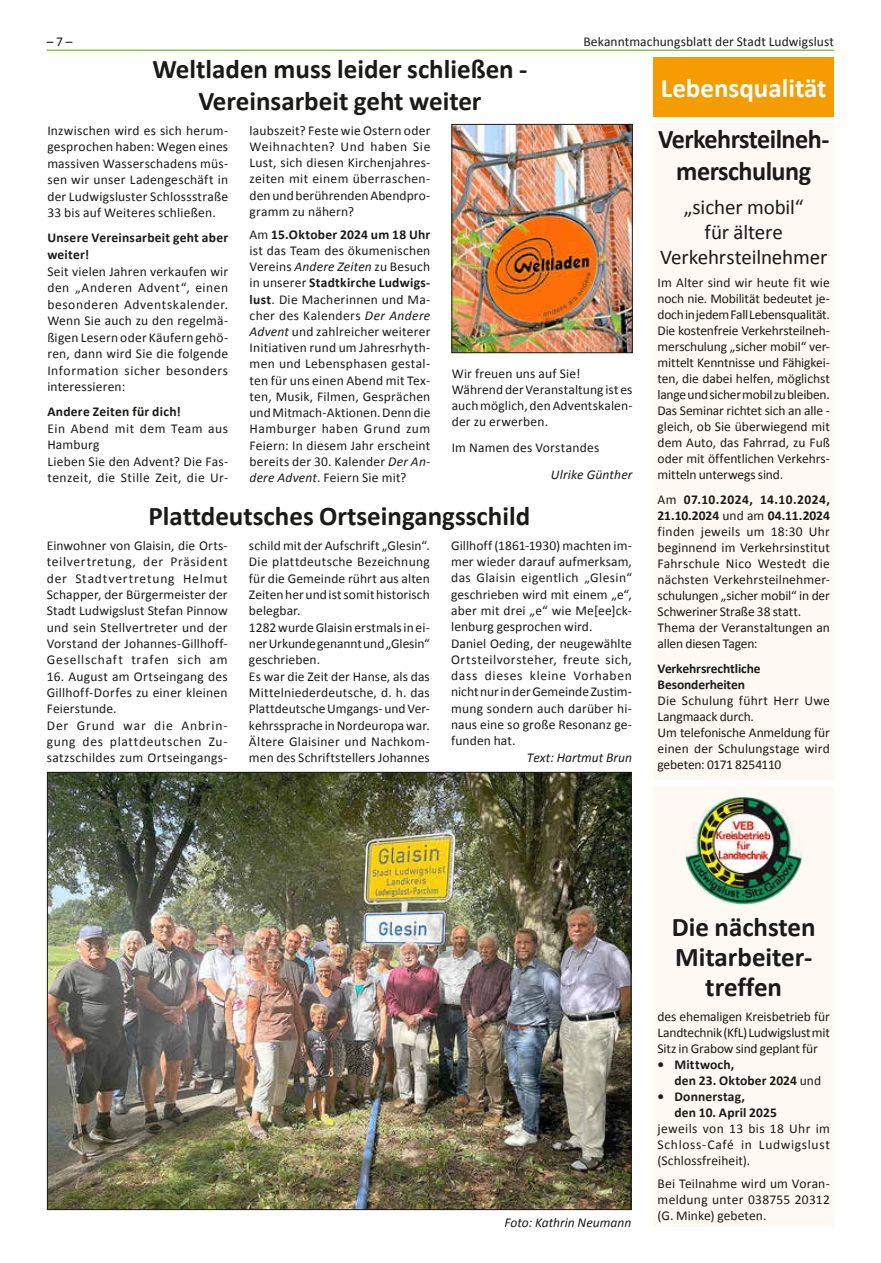
<style>
.page{position:relative;width:881px;height:1263px;background:#fff}
.page>*{position:absolute;margin:0;border:0;box-sizing:border-box;transform-origin:0 0}
.t1{font:700 27px/30px "Calibri";color:#1a1a18;text-align:center}
.t2{font:700 27px/32.4px "Calibri";letter-spacing:-.02em;color:#1a1a18;text-align:center}
.t3{font:700 27px "Calibri";color:#fff}
.t4{font:21px/25.2px "Calibri";letter-spacing:-.01em;color:#1a1a18;text-align:center}
.t5{font:13.5px/16.2px "Calibri";letter-spacing:.01em;color:#1a1a18;text-align:justify}
.t6{font:700 13.5px/16px "Calibri";letter-spacing:.01em;color:#1a1a18}
.t7{font:13.5px/16.5px "Calibri";letter-spacing:.035em;color:#1a1a18}
.t8{font:italic 13.5px "Calibri";color:#1a1a18}
.t9{font:700 13.5px/16px "Calibri";letter-spacing:-.01em;color:#1a1a18}
.s1{font-weight:700}
.s2{font-style:italic}
.s3{font-weight:400}
</style>
<div class="page">
<hr style="left:47px;top:50px;width:786px;height:1px;background:#75b828">
<img style="left:49px;top:774px;width:580px;height:434px">
<div style="left:653px;top:123px;width:180px;height:1104px;background:#fef9f2"></div>
<div style="left:653px;top:57px;width:180px;height:60px;background:#f59c00"></div>
<img style="left:453px;top:126px;width:177px;height:225px">
<div style="left:451px;top:124px;width:181px;height:229px;border:1px solid #1a1a18"></div>
<div style="left:648px;top:780px;width:196px;height:6px;background:#fff"></div>
<img style="left:685px;top:797px;width:116px;height:108px">
<p class="t5" style="left:47px;top:34px;width:27px">– 7 –</p>
<p class="t5" style="left:583px;top:34px;width:252px">Bekanntmachungsblatt der Stadt Ludwigslust</p>
<h1 class="t1" style="left:152px;top:52px;width:376px;line-height:32.4px">Weltladen muss leider schließen -<br>Vereinsarbeit geht weiter</h1>
<p class="t5" style="left:47px;top:122px;width:182px">Inzwischen wird es sich herum&shy;gesprochen haben: Wegen eines massiven Wasserschadens müs&shy;sen wir unser Ladengeschäft in der Ludwigsluster Schlossstraße 33 bis auf Weiteres schließen.</p>
<p class="t6" style="left:47px;top:230px;width:182px;line-height:16.8px">Unsere Vereinsarbeit geht aber weiter!</p>
<p class="t5" style="left:47px;top:263px;width:182px">Seit vielen Jahren verkaufen wir den „Anderen Advent“, einen besonderen Adventskalender.<br>Wenn Sie auch zu den regelmä&shy;ßigen Lesern oder Käufern gehö&shy;ren, dann wird Sie die folgende Information sicher besonders interessieren:</p>
<p class="t6" style="left:47px;top:404px;width:135px">Andere Zeiten für dich!</p>
<p class="t7" style="left:47px;top:420px;width:182px">Ein Abend mit dem Team aus<br>Hamburg<br>Lieben Sie den Advent? Die Fas&shy;tenzeit, die Stille Zeit, die Ur-</p>
<p class="t5" style="left:249px;top:122px;width:182px">laubszeit? Feste wie Ostern oder Weihnachten? Und haben Sie Lust, sich diesen Kirchenjahres&shy;zeiten mit einem überraschen&shy;den und berührenden Abendpro&shy;gramm zu nähern?</p>
<p class="t5" style="left:249px;top:226px;width:182px">Am <span class="s1">15.Oktober 2024 um 18 Uhr </span>ist das Team des ökumenischen Vereins <span class="s2">Andere Zeiten</span> zu Besuch in unserer <span class="s1">Stadtkirche Ludwigs&shy;lust</span>. Die Macherinnen und Ma&shy;cher des Kalenders <span class="s2">Der Andere Advent</span> und zahlreicher weiterer Initiativen rund um Jahresrhyth&shy;men und Lebensphasen gestal&shy;ten für uns einen Abend mit Tex&shy;ten, Musik, Filmen, Gesprächen und Mitmach-Aktionen. Denn die Hamburger haben Grund zum Feiern: In diesem Jahr erscheint bereits der 30. Kalender <span class="s2">Der An&shy;dere Advent</span>. Feiern Sie mit?</p>
<p class="t5" style="left:451px;top:365px;width:182px;text-align:left">Wir freuen uns auf Sie!<br>Während der Veranstaltung ist es auch möglich, den Adventskalen&shy;der zu erwerben.</p>
<p class="t5" style="left:451px;top:440px;width:149px">Im Namen des Vorstandes</p>
<p class="t8" style="left:550px;top:465px;width:83px">Ulrike Günther</p>
<h1 class="t1" style="left:148px;top:501px;width:383px">Plattdeutsches Ortseingangsschild</h1>
<p class="t5" style="left:47px;top:537px;width:182px">Einwohner von Glaisin, die Orts&shy;teilvertretung, der Präsident der Stadtvertretung Helmut Schapper, der Bürgermeister der Stadt Ludwigslust Stefan Pinnow und sein Stellvertreter und der Vorstand der Johannes-Gillhoff-Gesellschaft trafen sich am</p>
<p class="t5" style="left:47px;top:668px;width:182px;text-align:left">16. August am Ortseingang des<br>Gillhoff-Dorfes zu einer kleinen<br>Feierstunde.<br>Der Grund war die Anbrin&shy;gung des plattdeutschen Zu&shy;satzschildes zum Ortseingangs-</p>
<p class="t5" style="left:249px;top:537px;width:182px;text-align:left">schild mit der Aufschrift „Glesin“.<br>Die plattdeutsche Bezeichnung für die Gemeinde rührt aus alten<br>Zeiten her und ist somit historisch belegbar.<br>1282 wurde Glaisin erstmals in ei&shy;ner Urkunde genannt und „Glesin“ geschrieben.<br>Es war die Zeit der Hanse, als das<br>Mittelniederdeutsche, d. h. das<br>Plattdeutsche Umgangs- und Ver&shy;kehrssprache in Nordeuropa war.<br>Ältere Glaisiner und Nachkom&shy;men des Schriftstellers Johannes</p>
<p class="t5" style="left:451px;top:537px;width:182px;text-align:left">Gillhoff (1861-1930) machten im&shy;mer wieder darauf aufmerksam, das Glaisin eigentlich „Glesin“ geschrieben wird mit einem „e“, aber mit drei „e“ wie Me[ee]ck&shy;lenburg gesprochen wird.<br>Daniel Oeding, der neugewählte<br>Ortsteilvorsteher, freute sich, dass dieses kleine Vorhaben nicht nur in der Gemeinde Zustim&shy;mung sondern auch darüber hi&shy;naus eine so große Resonanz ge&shy;funden hat.</p>
<p class="t8" style="left:526px;top:748px;width:106px">Text: Hartmut Brun</p>
<h1 class="t3" style="left:660px;top:71px;width:167px">Lebensqualität</h1>
<h1 class="t2" style="left:657px;top:123px;width:173px">Verkehrsteilneh&shy;merschulung</h1>
<h2 class="t4" style="left:659px;top:194px;width:169px">„sicher mobil“<br>für ältere<br>Verkehrsteilnehmer</h2>
<p class="t5" style="left:657px;top:274px;width:174px">Im Alter sind wir heute fit wie noch nie. Mobilität bedeutet je&shy;doch in jedem Fall Lebensqualität.<br>Die kostenfreie Verkehrsteilneh&shy;merschulung „sicher mobil“ ver&shy;mittelt Kenntnisse und Fähigkei&shy;ten, die dabei helfen, möglichst lange und sicher mobil zu bleiben.<br>Das Seminar richtet sich an alle - gleich, ob Sie überwiegend mit dem Auto, das Fahrrad, zu Fuß oder mit öffentlichen Verkehrs&shy;mitteln unterwegs sind.</p>
<p class="t5" style="left:657px;top:491px;width:174px;text-align:left">Am <span class="s1">07.10.2024, 14.10.2024,<br>21.10.2024</span> und am <span class="s1">04.11.2024 </span>finden jeweils um 18:30 Uhr beginnend im Verkehrsinstitut<br>Fahrschule Nico Westedt die nächsten Verkehrsteilnehmer&shy;schulungen „sicher mobil“ in der<br>Schweriner Straße 38 statt.<br>Thema der Veranstaltungen an allen diesen Tagen:</p>
<p class="t9" style="left:657px;top:660px;width:105px">Verkehrsrechtliche<br>Besonderheiten</p>
<p class="t5" style="left:657px;top:693px;width:174px;text-align:left">Die Schulung führt Herr Uwe<br>Langmaack durch.<br>Um telefonische Anmeldung für einen der Schulungstage wird gebeten: 0171 8254110</p>
<p class="t8" style="left:504px;top:1214px;width:128px">Foto: Kathrin Neumann</p>
<h1 class="t1" style="left:671px;top:912px;width:145px">Die nächsten<br>Mitarbeiter&shy;treffen</h1>
<p class="t5" style="left:657px;top:1008px;width:174px">des ehemaligen Kreisbetrieb für Landtechnik (KfL) Ludwigslust mit Sitz in Grabow sind geplant für</p>
<p class="t6" style="left:674px;top:1056px;width:148px;text-indent:-17px">• Mittwoch,<br>den 23. Oktober 2024 <span class="s3">und</span></p>
<p class="t6" style="left:674px;top:1088px;width:104px;text-indent:-17px">• Donnerstag,<br>den 10. April 2025</p>
<p class="t5" style="left:657px;top:1120px;width:174px">jeweils von 13 bis 18 Uhr im Schloss-Café in Ludwigslust (Schlossfreiheit).</p>
<p class="t5" style="left:657px;top:1175px;width:174px">Bei Teilnahme wird um Voran&shy;meldung unter 038755 20312 (G. Minke) gebeten.</p>
</div>
